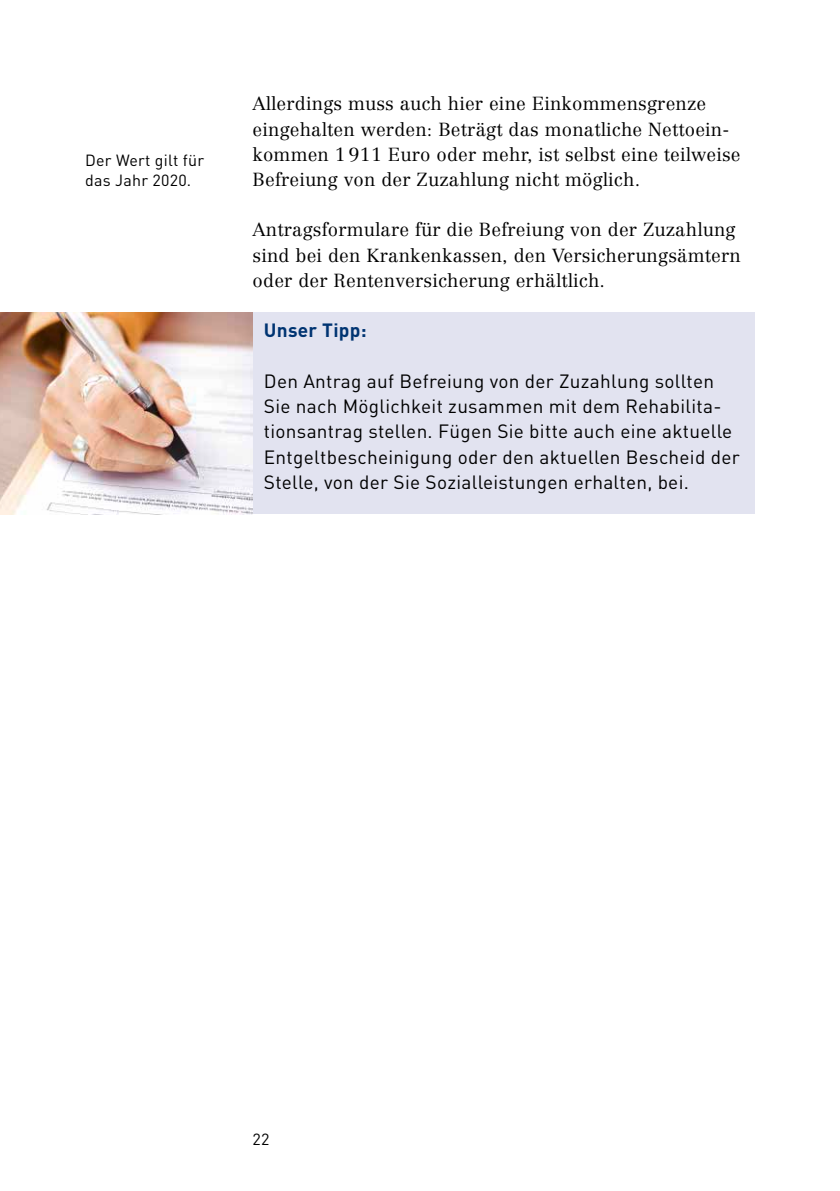
<style>
.page{position:relative;width:840px;height:1191px;background:#fff}
.page>*{position:absolute;margin:0;border:0;box-sizing:border-box;transform-origin:0 0}
.t1{font:19px/25.2px "DIN";letter-spacing:.015em;color:#000}
.t2{font:700 19px "DIN";letter-spacing:.015em;color:#003472}
.t3{font:300 18.6px/25.2px "Centennial";letter-spacing:.01em;color:#000}
.t4{font:16px/20.2px "DIN";letter-spacing:.015em;color:#000}
</style>
<div class="page">
<div style="left:252px;top:312px;width:502px;height:202px;background:#e2e3f0"></div>
<img style="left:0;top:312px;width:252px;height:202px">
<p class="t4" style="left:85px;top:150px;width:120px">Der Wert gilt für das Jahr 2020.</p>
<p class="t3" style="left:252px;top:91px;width:489px">Allerdings muss auch hier eine Einkommensgrenze eingehalten werden: Beträgt das monatliche Nettoein&shy;kommen 1 911 Euro oder mehr, ist selbst eine teilweise Befreiung von der Zuzahlung nicht möglich.</p>
<p class="t3" style="left:252px;top:217px;width:489px">Antragsformulare für die Befreiung von der Zuzahlung sind bei den Krankenkassen, den Versicherungsämtern oder der Rentenversicherung erhältlich.</p>
<h3 class="t2" style="left:264px;top:318px;width:104px">Unser Tipp:</h3>
<p class="t1" style="left:264px;top:368px;width:477px">Den Antrag auf Befreiung von der Zuzahlung sollten Sie nach Möglichkeit zusammen mit dem Rehabilita&shy;tionsantrag stellen. Fügen Sie bitte auch eine aktuelle Entgeltbescheinigung oder den aktuellen Bescheid der Stelle, von der Sie Sozial leistungen erhalten, bei.</p>
<p class="t4" style="left:252px;top:1128px;width:18px">22</p>
</div>
